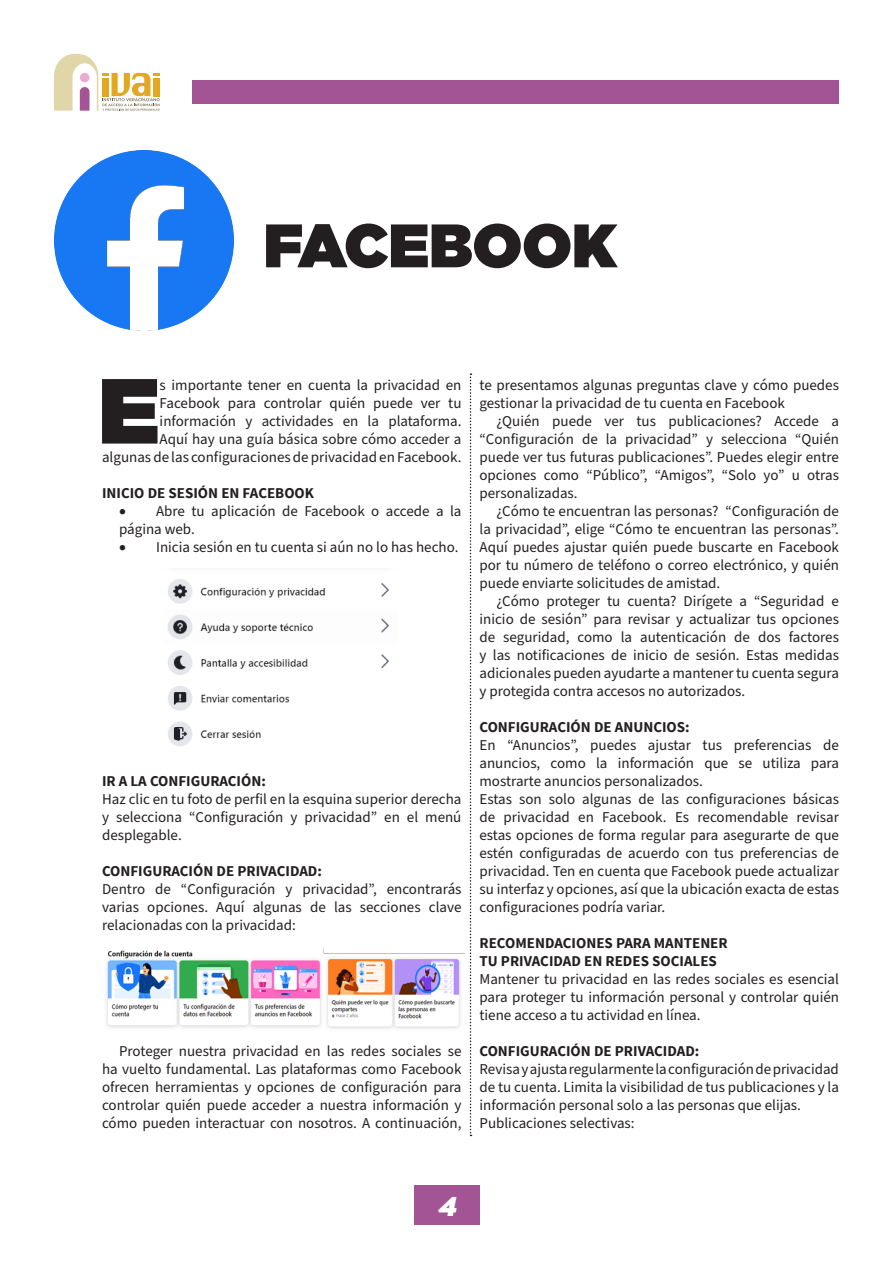
<style>
.page{position:relative;width:893px;height:1263px;background:#fff}
.page>*{position:absolute;margin:0;border:0;box-sizing:border-box;transform-origin:0 0}
.t1{font:900 92.1px "Gotham";color:#231f20}
.t2{font:900 61.2px "Gotham";color:#231f20}
.t3{font:italic 900 27px "Zona Pro";color:#fff}
.t4{font:15px/18px "Source Sans Pro";color:#231f20;text-align:justify}
.Heading_3{font:700 15px "Source Sans Pro";color:#231f20}
</style>
<div class="page">
<svg style="left:54px;top:54px;width:106px;height:57px"></svg>
<div style="left:192px;top:80px;width:646px;height:24px;background:#a35494"></div>
<div style="left:414px;top:1185px;width:65px;height:40px;background:#a35494"></div>
<img style="left:168px;top:579px;width:221px;height:167px">
<img style="left:54px;top:151px;width:180px;height:180px">
<img style="left:106px;top:949px;width:359px;height:80px">
<svg style="left:470px;top:373px;width:1px;height:763px"></svg>
<p class="t2" style="left:264px;top:202px;width:354px">FACEBOOK</p>
<p class="t4" style="left:102px;top:376px;width:361px;text-align:right">s importante tener en cuenta la privacidad en Facebook para controlar quién puede ver tu información y actividades en la plataforma.<br>Aquí hay una guía básica sobre cómo acceder a<br>algunas de las configuraciones de privacidad en Facebook.</p>
<p class="Heading_3" style="left:102px;top:483px;width:214px">INICIO DE SESIÓN EN FACEBOOK</p>
<p class="t4" style="left:119px;top:502px;width:344px">• Abre tu aplicación de Facebook o accede a la página web.</p>
<p class="t4" style="left:119px;top:538px;width:341px">• Inicia sesión en tu cuenta si aún no lo has hecho.</p>
<p class="t1" style="left:98px;top:345px;width:63px">E</p>
<p class="Heading_3" style="left:102px;top:771px;width:165px">IR A LA CONFIGURACIÓN:</p>
<p class="t4" style="left:102px;top:790px;width:361px">Haz clic en tu foto de perfil en la esquina superior derecha y selecciona “Configuración y privacidad” en el menú desplegable.</p>
<p class="Heading_3" style="left:102px;top:861px;width:221px">CONFIGURACIÓN DE PRIVACIDAD:</p>
<p class="t4" style="left:102px;top:880px;width:361px">Dentro de “Configuración y privacidad”, encontrarás varias opciones. Aquí algunas de las secciones clave relacionadas con la privacidad:</p>
<p class="t4" style="left:102px;top:1042px;width:361px;text-indent:17px">Proteger nuestra privacidad en las redes sociales se ha vuelto fundamental. Las plataformas como Facebook ofrecen herramientas y opciones de configuración para controlar quién puede acceder a nuestra información y cómo pueden interactuar con nosotros. A continuación,</p>
<p class="t4" style="left:479px;top:376px;width:361px">te presentamos algunas preguntas clave y cómo puedes gestionar la privacidad de tu cuenta en Facebook</p>
<p class="t4" style="left:479px;top:412px;width:361px;text-indent:17px">¿Quién puede ver tus publicaciones? Accede a “Configuración de la privacidad” y selecciona “Quién puede ver tus futuras publicaciones”. Puedes elegir entre opciones como “Público”, “Amigos”, “Solo yo” u otras personalizadas.</p>
<p class="t4" style="left:479px;top:502px;width:361px;text-indent:17px">¿Cómo te encuentran las personas? “Configuración de la privacidad”, elige “Cómo te encuentran las personas”.<br>Aquí puedes ajustar quién puede buscarte en Facebook por tu número de teléfono o correo electrónico, y quién puede enviarte solicitudes de amistad.</p>
<p class="t4" style="left:479px;top:592px;width:361px;text-indent:17px">¿Cómo proteger tu cuenta? Dirígete a “Seguridad e inicio de sesión” para revisar y actualizar tus opciones de seguridad, como la autenticación de dos factores y las notificaciones de inicio de sesión. Estas medidas adicionales pueden ayudarte a mantener tu cuenta segura y protegida contra accesos no autorizados.</p>
<p class="Heading_3" style="left:479px;top:717px;width:212px">CONFIGURACIÓN DE ANUNCIOS:</p>
<p class="t4" style="left:479px;top:736px;width:361px">En “Anuncios”, puedes ajustar tus preferencias de anuncios, como la información que se utiliza para mostrarte anuncios personalizados.</p>
<p class="t4" style="left:479px;top:790px;width:361px">Estas son solo algunas de las configuraciones básicas de privacidad en Facebook. Es recomendable revisar estas opciones de forma regular para asegurarte de que estén configuradas de acuerdo con tus preferencias de privacidad. Ten en cuenta que Facebook puede actualizar su interfaz y opciones, así que la ubicación exacta de estas configuraciones podría variar.</p>
<p class="Heading_3" style="left:479px;top:933px;width:250px">RECOMENDACIONES PARA MANTENER</p>
<p class="Heading_3" style="left:479px;top:951px;width:239px">TU PRIVACIDAD EN REDES SOCIALES</p>
<p class="t4" style="left:479px;top:970px;width:361px">Mantener tu privacidad en las redes sociales es esencial para proteger tu información personal y controlar quién tiene acceso a tu actividad en línea.</p>
<p class="Heading_3" style="left:479px;top:1041px;width:221px">CONFIGURACIÓN DE PRIVACIDAD:</p>
<p class="t4" style="left:479px;top:1060px;width:361px">Revisa y ajusta regularmente la configuración de privacidad de tu cuenta. Limita la visibilidad de tus publicaciones y la información personal solo a las personas que elijas.</p>
<p class="t4" style="left:479px;top:1114px;width:157px">Publicaciones selectivas:</p>
<h3 class="t3" style="left:437px;top:1188px;width:20px">4</h3>
</div>
